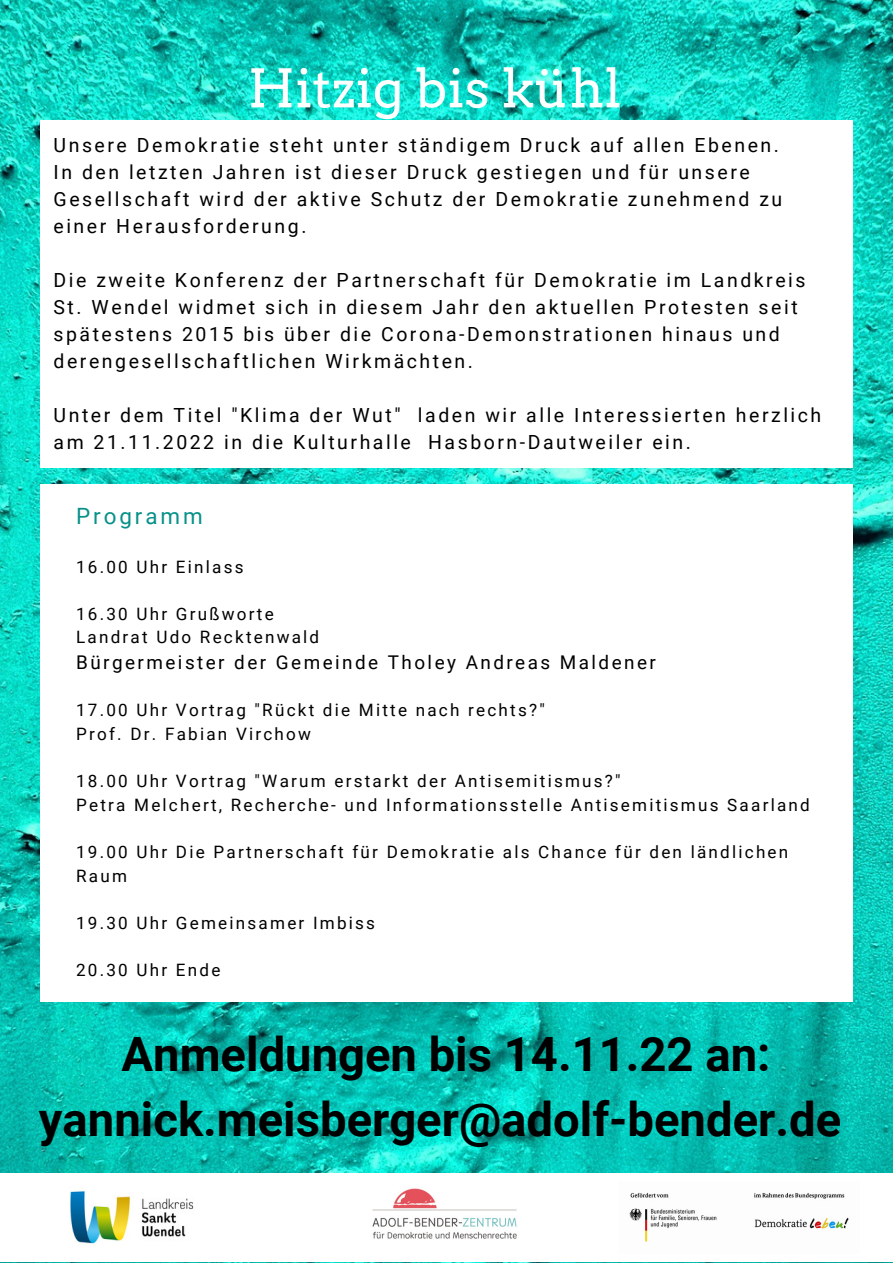
<style>
.page{position:relative;width:893px;height:1264px;background:#fff}
.page>*{position:absolute;margin:0;border:0;box-sizing:border-box;transform-origin:0 0}
.t1{font:52.8px "Arvo";color:#fff}
.t2{font:700 47.25px/65.2px "Roboto";color:#000;text-align:center}
.t3{font:22.5px "Roboto";letter-spacing:.13em;color:#079189}
.t4{font:19.5px/27px "Roboto";letter-spacing:.13em;color:#000}
.t5{font:18.9px "Roboto";letter-spacing:.13em;color:#000}
.t6{font:17.1px/23.5px "Roboto";letter-spacing:.13em;color:#000}
</style>
<div class="page">
<img style="left:0;top:0;width:892px;height:1173px">
<div style="left:40px;top:120px;width:812px;height:347px;background:#fff"></div>
<img style="left:70px;top:1191px;width:124px;height:53px">
<img style="left:372px;top:1188px;width:145px;height:51px">
<img style="left:629px;top:1192px;width:220px;height:50px">
<div style="left:40px;top:484px;width:812px;height:517px;background:#fff"></div>
<h1 class="t1" style="left:248px;top:57px;width:375px">Hitzig bis kühl</h1>
<p class="t4" style="left:54px;top:132px;width:730px">Unsere Demokratie steht unter ständigem Druck auf allen Ebenen.<br>In den letzten Jahren ist dieser Druck gestiegen und für unsere Gesellschaft wird der aktive Schutz der Demokratie zunehmend zu einer Herausforderung.</p>
<p class="t4" style="left:54px;top:267px;width:753px">Die zweite Konferenz der Partnerschaft für Demokratie im Landkreis St. Wendel widmet sich in diesem Jahr den aktuellen Protesten seit spätestens 2015 bis über die Corona-Demonstrationen hinaus und derengesellschaftlichen Wirkmächten.</p>
<p class="t4" style="left:54px;top:402px;width:769px">Unter dem Titel "Klima der Wut" laden wir alle Interessierten herzlich am 21.11.2022 in die Kulturhalle Hasborn-Dautweiler ein.</p>
<p class="t3" style="left:76px;top:503px;width:128px">Programm</p>
<p class="t6" style="left:76px;top:555px;width:169px">16.00 Uhr Einlass</p>
<p class="t6" style="left:76px;top:602px;width:244px">16.30 Uhr Grußworte<br>Landrat Udo Recktenwald</p>
<p class="t5" style="left:76px;top:651px;width:581px">Bürgermeister der Gemeinde Tholey Andreas Maldener</p>
<p class="t6" style="left:76px;top:698px;width:470px">17.00 Uhr Vortrag "Rückt die Mitte nach rechts?"<br>Prof. Dr. Fabian Virchow</p>
<p class="t6" style="left:76px;top:769px;width:735px">18.00 Uhr Vortrag "Warum erstarkt der Antisemitismus?"<br>Petra Melchert, Recherche- und Informationsstelle Antisemitismus Saarland</p>
<p class="t6" style="left:76px;top:840px;width:713px">19.00 Uhr Die Partnerschaft für Demokratie als Chance für den ländlichen<br>Raum</p>
<p class="t6" style="left:76px;top:911px;width:300px">19.30 Uhr Gemeinsamer Imbiss</p>
<p class="t6" style="left:76px;top:958px;width:146px">20.30 Uhr Ende</p>
<h2 class="t2" style="left:39px;top:1021px;width:803px">Anmeldungen bis 14.11.22 an: yannick.meisberger@adolf-bender.de</h2>
</div>
